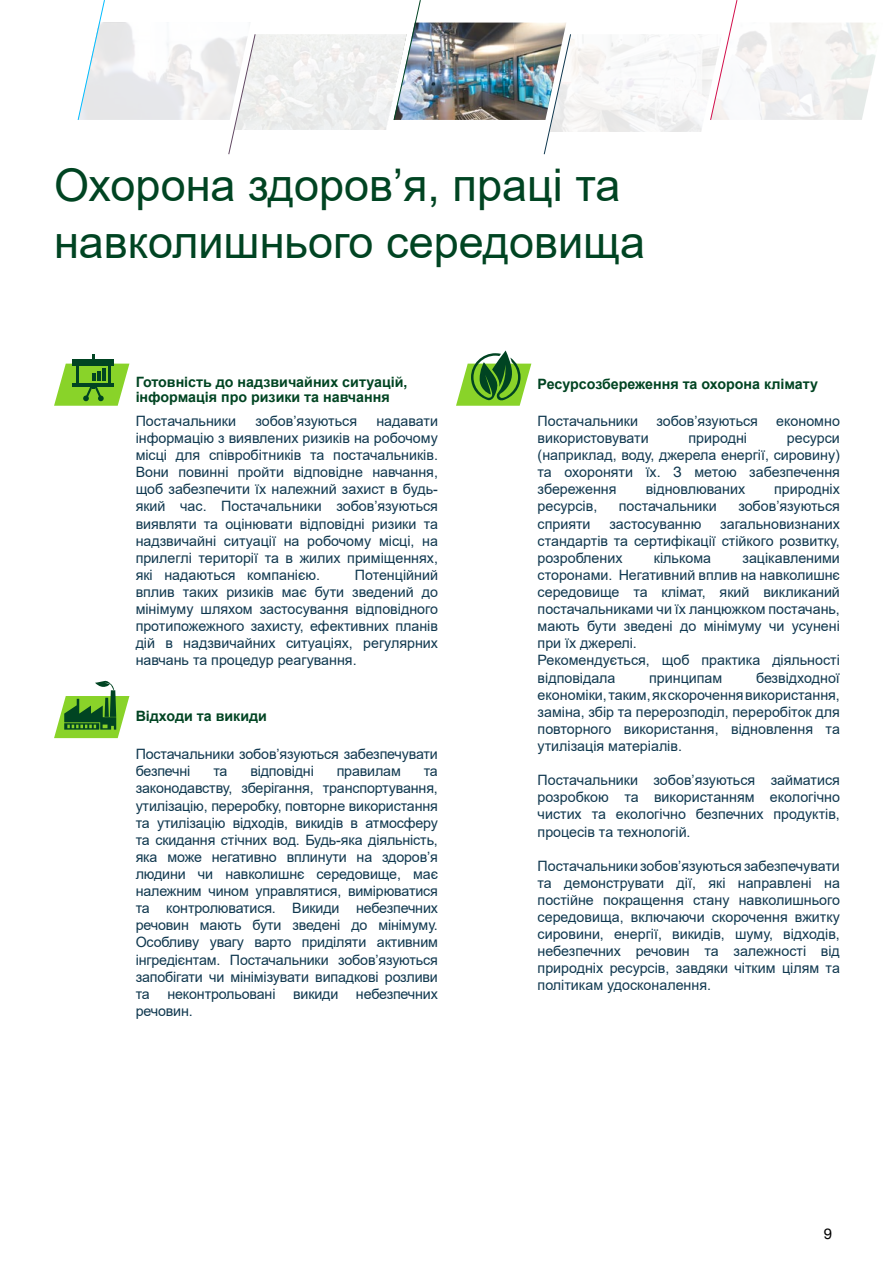
<style>
.page{position:relative;width:894px;height:1263px;background:#fff}
.page>*{position:absolute;margin:0;border:0;box-sizing:border-box;transform-origin:0 0}
.t1{font:45px/57px "Arial";color:#042}
.t2{font:15px "Helvetica Neue LT Com";color:#000}
.t3{font:14.25px/17.1px "Arial";color:#10384f;text-align:justify}
.t4{font:700 14.25px/15px "Arial";color:#042}
</style>
<div class="page">
<img style="left:421px;top:23px;width:122px;height:97px">
<svg style="left:77px;top:0;width:344px;height:155px"></svg>
<svg style="left:543px;top:0;width:335px;height:155px"></svg>
<svg style="left:54px;top:354px;width:75px;height:52px"></svg>
<svg style="left:54px;top:680px;width:75px;height:58px"></svg>
<svg style="left:456px;top:350px;width:75px;height:56px"></svg>
<h1 class="t1" style="left:54px;top:156px;width:592px">Охорона здоров’я, праці та навколишнього середовища</h1>
<p class="t4" style="left:136px;top:374px;width:273px">Готовність до надзвичайних ситуацій, інформація про ризики та навчання</p>
<p class="t3" style="left:136px;top:412px;width:102px">Постачальники</p>
<p class="t3" style="left:255px;top:412px;width:103px">зобов’язуються</p>
<p class="t3" style="left:136px;top:412px;width:304px;text-indent:240px">надавати інформацію з виявлених ризиків на робочому місці для співробітників та постачальників.<br>Вони повинні пройти відповідне навчання, щоб забезпечити їх належний захист в будь&shy;який час. Постачальники зобов’язуються виявляти та оцінювати відповідні ризики та надзвичайні ситуації на робочому місці, на прилеглі території та в жилих приміщеннях, які надаються компанією.</p>
<p class="t3" style="left:136px;top:566px;width:304px;text-indent:219px">Потенційний вплив таких ризиків має бути зведений до мінімуму шляхом застосування відповідного протипожежного захисту, ефективних планів дій в надзвичайних ситуаціях, регулярних навчань та процедур реагування.</p>
<p class="t4" style="left:136px;top:708px;width:133px">Відходи та викиди</p>
<p class="t3" style="left:136px;top:745px;width:304px">Постачальники зобов’язуються забезпечувати безпечні</p>
<p class="t3" style="left:213px;top:762px;width:16px">та</p>
<p class="t3" style="left:250px;top:762px;width:65px">відповідні</p>
<p class="t3" style="left:336px;top:762px;width:66px">правилам</p>
<p class="t3" style="left:136px;top:762px;width:304px;text-indent:288px">та законодавству, зберігання, транспортування, утилізацію, переробку, повторне використання та утилізацію відходів, викидів в атмосферу та скидання стічних вод. Будь-яка діяльність, яка може негативно вплинути на здоров’я людини чи навколишнє середовище, має належним чином управлятися, вимірюватися та контролюватися. Викиди небезпечних речовин мають бути зведені до мінімуму.<br>Особливу увагу варто приділяти активним інгредієнтам. Постачальники зобов’язуються запобігати чи мінімізувати випадкові розливи та неконтрольовані викиди небезпечних речовин.</p>
<p class="t4" style="left:537px;top:376px;width:282px">Ресурсозбереження та охорона клімату</p>
<p class="t3" style="left:537px;top:412px;width:102px">Постачальники</p>
<p class="t3" style="left:656px;top:412px;width:103px">зобов’язуються</p>
<p class="t3" style="left:776px;top:412px;width:65px">економно</p>
<p class="t3" style="left:537px;top:429px;width:113px">використовувати</p>
<p class="t3" style="left:688px;top:429px;width:60px">природні</p>
<p class="t3" style="left:537px;top:429px;width:304px;text-indent:249px">ресурси (наприклад, воду, джерела енергії, сировину) та охороняти їх. З метою забезпечення збереження</p>
<p class="t3" style="left:645px;top:481px;width:101px">відновлюваних</p>
<p class="t3" style="left:774px;top:481px;width:67px">природніх</p>
<p class="t3" style="left:537px;top:498px;width:61px">ресурсів,</p>
<p class="t3" style="left:618px;top:498px;width:99px">постачальники</p>
<p class="t3" style="left:738px;top:498px;width:103px">зобов’язуються</p>
<p class="t3" style="left:537px;top:515px;width:54px">сприяти</p>
<p class="t3" style="left:609px;top:515px;width:93px">застосуванню</p>
<p class="t3" style="left:537px;top:515px;width:304px;text-indent:182px">загальновизнаних стандартів та сертифікації стійкого розвитку, розроблених</p>
<p class="t3" style="left:537px;top:549px;width:304px;text-align:left;text-indent:205px">зацікавленими сторонами. Негативний вплив на навколишнє середовище та клімат, який викликаний постачальниками чи їх ланцюжком постачань, мають бути зведені до мінімуму чи усунені при їх джерелі.<br>Рекомендується, щоб практика діяльності відповідала</p>
<p class="t3" style="left:653px;top:549px;width:59px">кількома</p>
<p class="t3" style="left:537px;top:669px;width:304px;text-indent:218px">безвідходної економіки, таким, як скорочення використання, заміна, збір та перерозподіл, переробіток для повторного використання, відновлення та утилізація матеріалів.</p>
<p class="t3" style="left:537px;top:771px;width:304px">Постачальники зобов’язуються займатися розробкою та використанням екологічно чистих та екологічно безпечних продуктів, процесів та технологій.</p>
<p class="t3" style="left:537px;top:857px;width:304px">Постачальники зобов’язуються забезпечувати та демонструвати дії, які направлені на постійне покращення стану навколишнього середовища, включаючи скорочення вжитку сировини, енергії, викидів, шуму, відходів, небезпечних речовин та залежності від природніх ресурсів, завдяки чітким цілям та політикам удосконалення.</p>
<p class="t3" style="left:649px;top:669px;width:75px">принципам</p>
<p class="t2" style="left:823px;top:1224px;width:10px">9</p>
</div>
